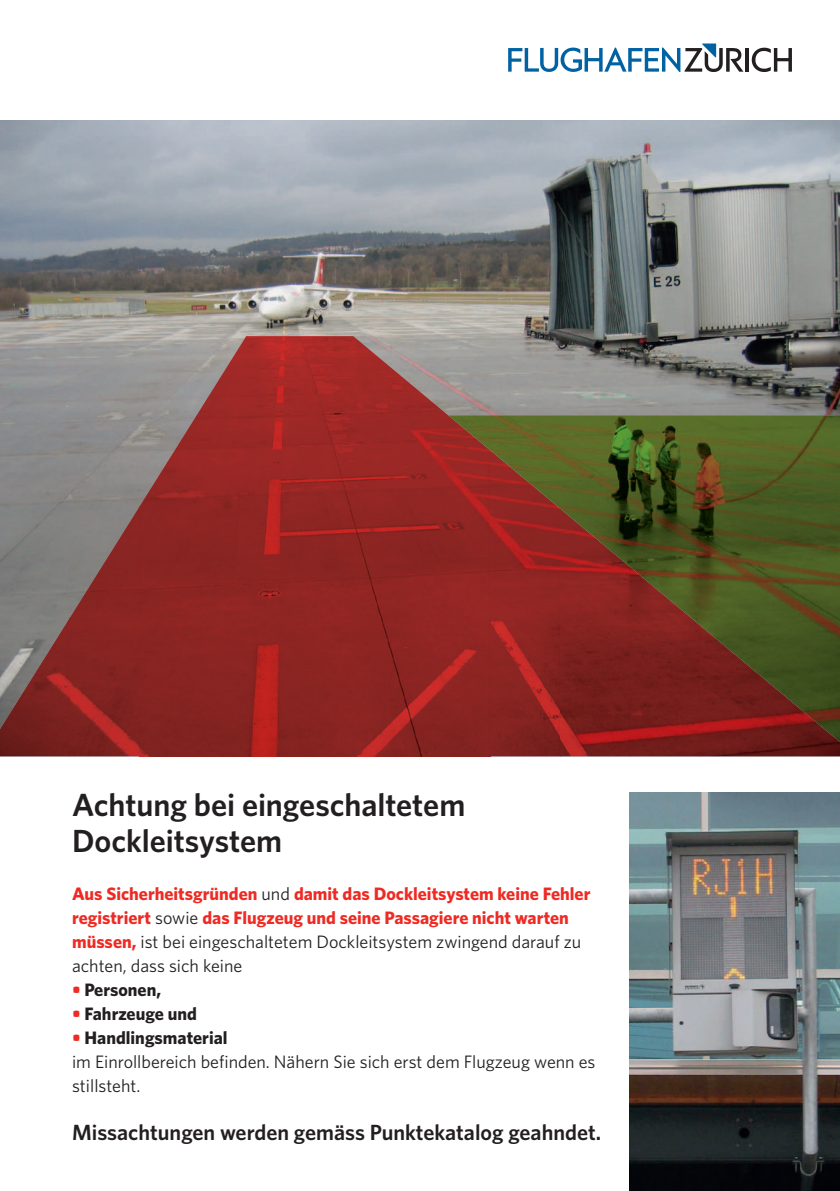
<style>
.page{position:relative;width:840px;height:1191px;background:#fff}
.page>*{position:absolute;margin:0;border:0;box-sizing:border-box;transform-origin:0 0}
.t1{font:600 32px/36px "Whitney";letter-spacing:-.005em;color:#231f20}
.t2{font:600 22px "Whitney";color:#231f20}
.t3{font:700 18px/24px "Whitney";color:#ee2a23}
.t4{font:18px/24px "Whitney";color:#231f20}
.t5{font:700 18px "Whitney";color:#231f20}
.s1{font-weight:400;color:#231f20}
.s2{color:#ee2a23}
.s3{font-weight:700;color:#ee2a23}
.s4{font-weight:700}
</style>
<div class="page">
<img style="left:0;top:120px;width:839px;height:497px">
<img style="left:629px;top:792px;width:210px;height:399px">
<hr style="left:745px;top:48px;width:3px;height:24px;background:#231f20">
<svg style="left:508px;top:43px;width:235px;height:29px"></svg>
<svg style="left:751px;top:48px;width:40px;height:24px"></svg>
<img style="left:139px;top:336px;width:351px;height:420px">
<img style="left:489px;top:480px;width:70px;height:276px">
<img style="left:69px;top:505px;width:71px;height:251px">
<img style="left:559px;top:546px;width:70px;height:210px">
<img style="left:629px;top:611px;width:70px;height:145px">
<img style="left:0;top:617px;width:70px;height:139px">
<img style="left:699px;top:677px;width:140px;height:79px">
<img style="left:526px;top:415px;width:313px;height:65px">
<img style="left:605px;top:480px;width:234px;height:65px">
<img style="left:683px;top:545px;width:156px;height:66px">
<img style="left:762px;top:611px;width:77px;height:66px">
<img style="left:761px;top:677px;width:78px;height:65px">
<img style="left:448px;top:415px;width:78px;height:65px">
<img style="left:525px;top:480px;width:80px;height:66px">
<img style="left:604px;top:545px;width:79px;height:66px">
<img style="left:682px;top:611px;width:80px;height:66px">
<h1 class="t1" style="left:72px;top:786px;width:394px">Achtung bei eingeschaltetem<br>Dockleitsystem</h1>
<p class="t3" style="left:72px;top:881px;width:519px">Aus Sicherheitsgründen <span class="s1">und</span> damit das Dockleitsystem keine Fehler registriert <span class="s1">sowie</span> das Flugzeug und seine Passagiere nicht warten müssen, <span class="s1">ist bei eingeschaltetem Dockleitsystem zwingend darauf zu achten, dass sich keine</span></p>
<p class="t5" style="left:72px;top:978px;width:90px"><span class="s2">•</span> Personen,</p>
<p class="t5" style="left:72px;top:1002px;width:126px"><span class="s2">•</span> Fahrzeuge und</p>
<p class="t4" style="left:72px;top:1025px;width:524px"><span class="s3">•</span> <span class="s4">Handlingsmaterial<br></span>im Einrollbereich befinden. Nähern Sie sich erst dem Flugzeug wenn es stillsteht.</p>
<p class="t2" style="left:72px;top:1118px;width:530px">Missachtungen werden gemäss Punktekatalog geahndet.</p>
</div>
